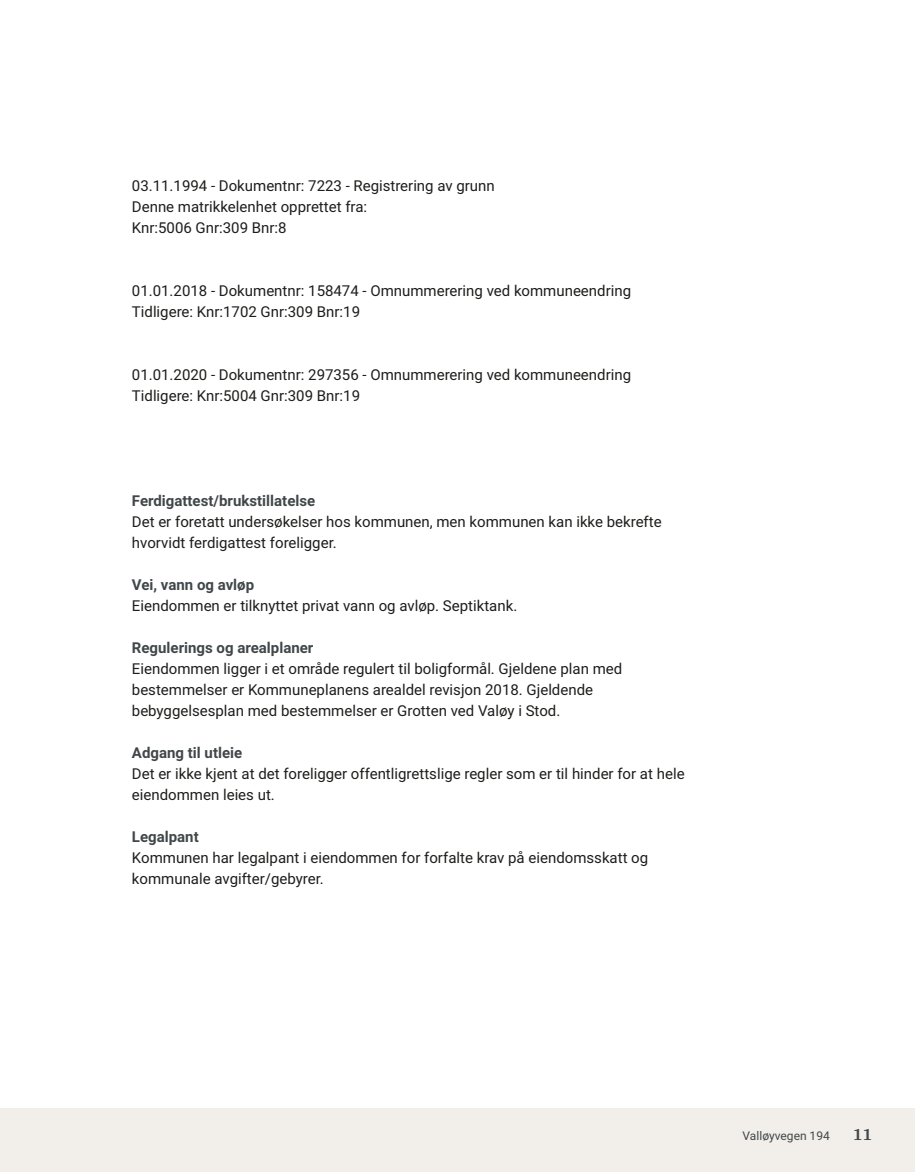
<style>
.page{position:relative;width:915px;height:1172px;background:#fff}
.page>*{position:absolute;margin:0;border:0;box-sizing:border-box;transform-origin:0 0}
.t1{font:700 18px "Arya";color:#414749}
.t2{font:15px/21px "Roboto";color:#1d1d1b}
.t3{font:700 15px "Roboto";color:#414749}
.t4{font:12px "Roboto";color:#414749}
</style>
<div class="page">
<div style="left:0;top:1108px;width:914px;height:64px;background:#f2eeea"></div>
<p class="t2" style="left:132px;top:174px;width:364px">03.11.1994 ‑ Dokumentnr: 7223 ‑ Registrering av grunn<br>Denne matrikkelenhet opprettet fra:<br>Knr:5006 Gnr:309 Bnr:8</p>
<p class="t2" style="left:132px;top:279px;width:500px">01.01.2018 ‑ Dokumentnr: 158474 ‑ Omnummerering ved kommuneendring<br>Tidligere: Knr:1702 Gnr:309 Bnr:19</p>
<p class="t2" style="left:132px;top:363px;width:500px">01.01.2020 ‑ Dokumentnr: 297356 ‑ Omnummerering ved kommuneendring<br>Tidligere: Knr:5004 Gnr:309 Bnr:19</p>
<p class="t3" style="left:132px;top:490px;width:185px">Ferdigattest/brukstillatelse</p>
<p class="t2" style="left:132px;top:510px;width:531px">Det er foretatt undersøkelser hos kommunen, men kommunen kan ikke bekrefte hvorvidt ferdigattest foreligger.</p>
<p class="t3" style="left:132px;top:574px;width:124px">Vei, vann og avløp</p>
<p class="t2" style="left:132px;top:594px;width:387px">Eiendommen er tilknyttet privat vann og avløp. Septiktank.</p>
<p class="t3" style="left:132px;top:637px;width:183px">Regulerings og arealplaner</p>
<p class="t2" style="left:132px;top:657px;width:491px">Eiendommen ligger i et område regulert til boligformål. Gjeldene plan med bestemmelser er Kommuneplanens arealdel revisjon 2018. Gjeldende bebyggelsesplan med bestemmelser er Grotten ved Valøy i Stod.</p>
<p class="t3" style="left:132px;top:742px;width:112px">Adgang til utleie</p>
<p class="t2" style="left:132px;top:762px;width:554px">Det er ikke kjent at det foreligger offentligrettslige regler som er til hinder for at hele eiendommen leies ut.</p>
<p class="t3" style="left:132px;top:826px;width:68px">Legalpant</p>
<p class="t2" style="left:132px;top:846px;width:517px">Kommunen har legalpant i eiendommen for forfalte krav på eiendomsskatt og kommunale avgifter/gebyrer.</p>
<p class="t4" style="left:742px;top:1127px;width:89px">Valløyvegen 194</p>
<p class="t1" style="left:852px;top:1123px;width:21px">11</p>
</div>
